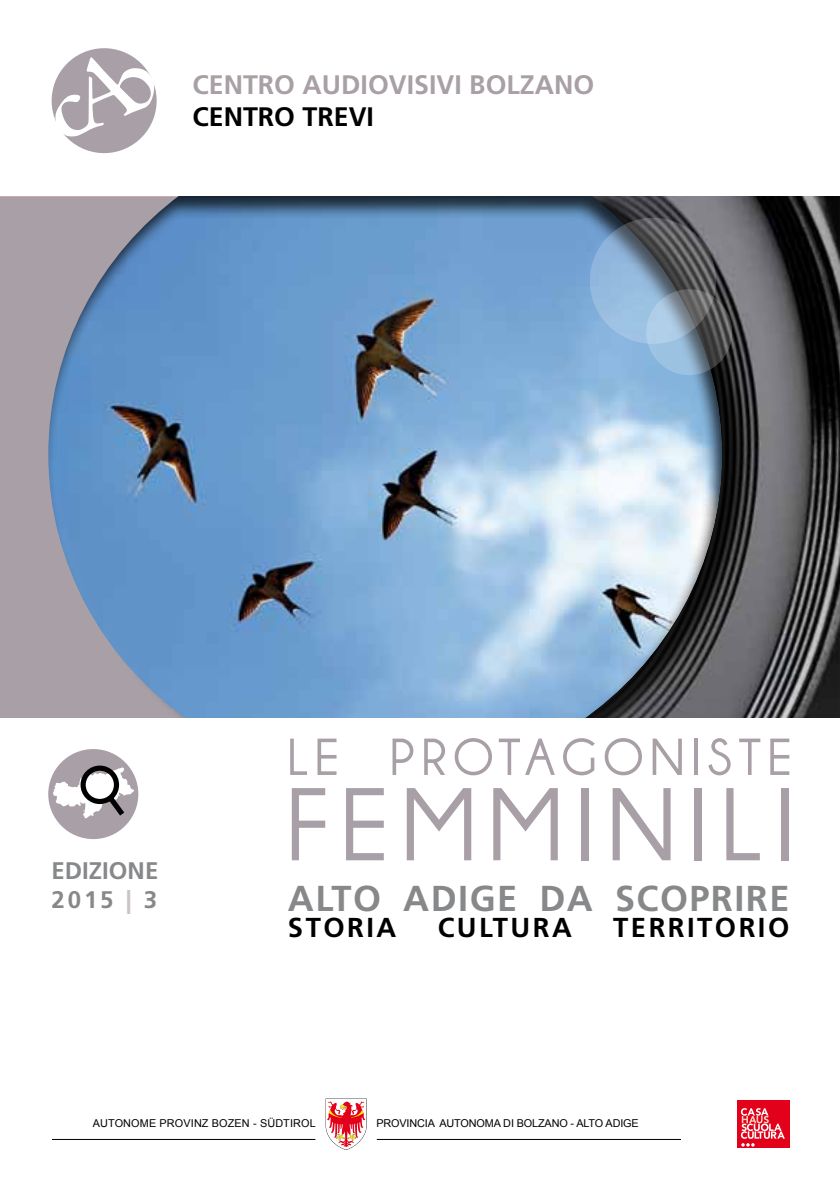
<style>
.page{position:relative;width:840px;height:1191px;background:#fff}
.page>*{position:absolute;margin:0;border:0;box-sizing:border-box;transform-origin:0 0}
.t1{font:700 104px "Champagne&Limousines";letter-spacing:.12em;color:#a99fa6}
.t2{font:700 52.4px "Champagne&Limousines";letter-spacing:.12em;color:#a99fa6}
.t3{font:700 36px "Frutiger";letter-spacing:.04em;color:#87888a}
.t4{font:700 27.4px "Frutiger";letter-spacing:.09em;color:#000}
.t5{font:700 26.8px "Frutiger";color:#a99fa6}
.t6{font:700 26.8px "Frutiger";color:#000}
.t7{font:700 24px/28.8px "Frutiger";color:#87888a}
.t8{font:10.8px "Arial";letter-spacing:-.01em;color:#000}
.t9{font:10.8px "Arial";letter-spacing:.01em;color:#000}
.s1{font-weight:900;color:#cac3c7}
</style>
<div class="page">
<img style="left:753px;top:196px;width:86px;height:522px">
<div style="left:0;top:196px;width:48px;height:522px;background:#a99fa6"></div>
<div style="left:55px;top:188px;width:698px;height:552px;background:#000;opacity:.8"></div>
<div style="left:48px;top:126px;width:674px;height:656px;background:#000;opacity:.75"></div>
<div style="left:0;top:0;width:839px;height:196px;background:#fff"></div>
<div style="left:0;top:718px;width:839px;height:107px;background:#fff"></div>
<div style="left:48px;top:749px;width:90px;height:90px;background:#a99fa6;border-radius:50%"></div>
<svg style="left:53px;top:763px;width:81px;height:58px"></svg>
<svg style="left:584px;top:212px;width:151px;height:167px;background:#73889d"></svg>
<svg style="left:51px;top:48px;width:106px;height:106px"></svg>
<div style="left:736px;top:1100px;width:53px;height:47px;background:#e2001a"></div>
<svg style="left:740px;top:1108px;width:44px;height:38px"></svg>
<hr style="left:53px;top:1139px;width:262px;height:1px;background:#000">
<hr style="left:376px;top:1139px;width:304px;height:1px;background:#000">
<svg style="left:325px;top:1098px;width:41px;height:51px"></svg>
<h3 class="t5" style="left:192px;top:69px;width:34px">CENTRO</h3>
<h3 class="t5" style="left:302px;top:69px;width:18px">AUDIO</h3>
<h3 class="t5" style="left:388px;top:69px;width:116px">VISIVI BOLZANO</h3>
<h3 class="t6" style="left:192px;top:101px;width:183px">CENTRO TREVI</h3>
<h3 class="t7" style="left:51px;top:856px;width:108px">EDIZIONE<br>2015 <span class="s1">|</span> 3</h3>
<h2 class="t2" style="left:287px;top:728px;width:506px">LE PROTAGONISTE</h2>
<h1 class="t1" style="left:286px;top:766px;width:509px">FEMMINILI</h1>
<h3 class="t3" style="left:288px;top:877px;width:502px">ALTO ADIGE DA SCOPRIRE</h3>
<h3 class="t4" style="left:288px;top:911px;width:110px">STORIA</h3>
<h3 class="t4" style="left:437px;top:911px;width:136px">CULTURA</h3>
<h3 class="t4" style="left:613px;top:911px;width:177px">TERRITORIO</h3>
<p class="t9" style="left:93px;top:1117px;width:224px">AUTONOME PROVINZ BOZEN - SÜDTIROL</p>
<p class="t8" style="left:376px;top:1117px;width:264px">PROVINCIA AUTONOMA DI BOLZANO - ALTO ADIGE</p>
</div>
